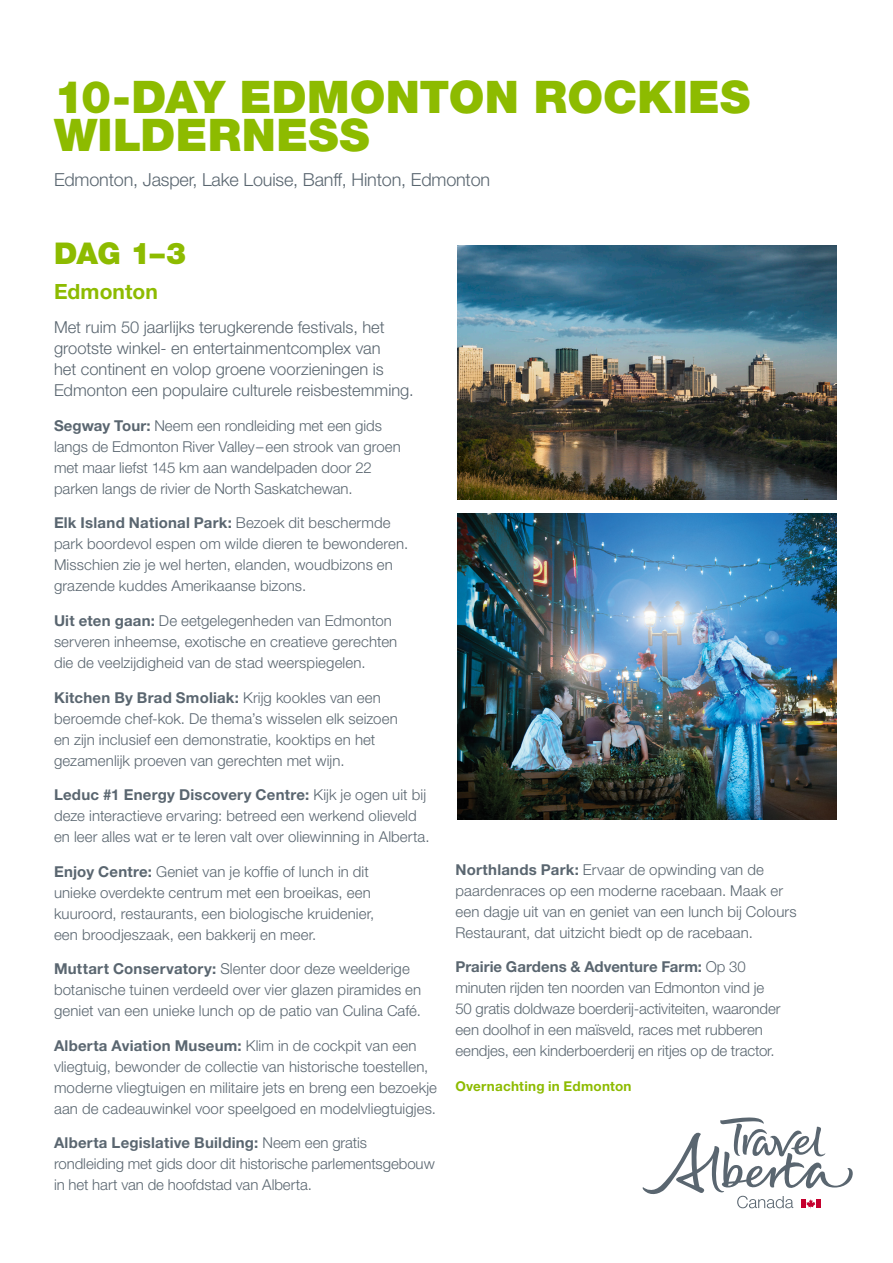
<style>
.page{position:relative;width:893px;height:1263px;background:#fff}
.page>*{position:absolute;margin:0;border:0;box-sizing:border-box;transform-origin:0 0}
.Main_Header{font:900 45px/37.5px "Helvetica Neue LT Std";letter-spacing:.005em;color:#8dbb00}
.Body{font:900 30px "Helvetica Neue LT Std";color:#8dbb00}
.Body-2{font:700 21px "Helvetica Neue LT Std";letter-spacing:.005em;color:#8dbb00}
.Main_Intro{font:300 18px "Helvetica Neue LT Std";letter-spacing:-.01em;color:#5a6670}
.Intro_Para{font:300 16.5px/21px "Helvetica Neue LT Std";color:#5a6670}
.Body-3{font:300 15px/21px "Helvetica Neue LT Std";letter-spacing:.005em;color:#5a6670}
.Body-4{font:700 13.5px "Helvetica Neue LT Std";letter-spacing:.02em;color:#8dbb00}
.s1{font-weight:700}
</style>
<div class="page">
<svg style="left:643px;top:1117px;width:210px;height:91px"></svg>
<img style="left:458px;top:245px;width:379px;height:255px">
<img style="left:458px;top:513px;width:379px;height:306px">
<p class="Main_Header" style="left:54px;top:78px;width:698px">10-DAY EDMONTON ROCKIES<br>WILDERNESS</p>
<p class="Main_Intro" style="left:54px;top:168px;width:438px">Edmonton, Jasper, Lake Louise, Banff, Hinton, Edmonton</p>
<p class="Body" style="left:54px;top:236px;width:134px">DAG 1–3</p>
<p class="Body-2" style="left:54px;top:278px;width:105px">Edmonton</p>
<p class="Intro_Para" style="left:54px;top:317px;width:361px">Met ruim 50 jaarlijks terugkerende festivals, het grootste winkel- en entertainmentcomplex van<br>het continent en volop groene voorzieningen is Edmonton een populaire culturele reisbestemming.</p>
<p class="Body-3" style="left:54px;top:415px;width:348px"><span class="s1">Segway Tour:</span> Neem een rondleiding met een gids langs de Edmonton River Valley–een strook van groen met maar liefst 145 km aan wandelpaden door 22 parken langs de rivier de North Saskatchewan.</p>
<p class="Body-3" style="left:54px;top:512px;width:356px"><span class="s1">Elk Island National Park:</span> Bezoek dit beschermde park boordevol espen om wilde dieren te bewonderen.<br>Misschien zie je wel herten, elanden, woudbizons en grazende kuddes Amerikaanse bizons.</p>
<p class="Body-3" style="left:54px;top:610px;width:345px"><span class="s1">Uit eten gaan:</span> De eetgelegenheden van Edmonton serveren inheemse, exotische en creatieve gerechten die de veelzijdigheid van de stad weerspiegelen.</p>
<p class="Body-3" style="left:54px;top:686px;width:345px"><span class="s1">Kitchen By Brad Smoliak:</span> Krijg kookles van een beroemde chef-kok. De thema’s wisselen elk seizoen en zijn inclusief een demonstratie, kooktips en het gezamenlijk proeven van gerechten met wijn.</p>
<p class="Body-3" style="left:54px;top:784px;width:377px"><span class="s1">Leduc #1 Energy Discovery Centre:</span> Kijk je ogen uit bij deze interactieve ervaring: betreed een werkend olieveld en leer alles wat er te leren valt over oliewinning in Alberta.</p>
<p class="Body-3" style="left:54px;top:860px;width:322px"><span class="s1">Enjoy Centre:</span> Geniet van je koffie of lunch in dit unieke overdekte centrum met een broeikas, een kuuroord, restaurants, een biologische kruidenier, een broodjeszaak, een bakkerij en meer.</p>
<p class="Body-3" style="left:54px;top:958px;width:369px"><span class="s1">Muttart Conservatory:</span> Slenter door deze weelderige botanische tuinen verdeeld over vier glazen piramides en geniet van een unieke lunch op de patio van Culina Café.</p>
<p class="Body-3" style="left:54px;top:1034px;width:385px"><span class="s1">Alberta Aviation Museum:</span> Klim in de cockpit van een vliegtuig, bewonder de collectie van historische toestellen, moderne vliegtuigen en militaire jets en breng een bezoekje aan de cadeauwinkel voor speelgoed en modelvliegtuigjes.</p>
<p class="Body-3" style="left:54px;top:1132px;width:382px"><span class="s1">Alberta Legislative Building:</span> Neem een gratis rondleiding met gids door dit historische parlementsgebouw in het hart van de hoofdstad van Alberta.</p>
<p class="Body-3" style="left:455px;top:858px;width:343px"><span class="s1">Northlands Park:</span> Ervaar de opwinding van de paardenraces op een moderne racebaan. Maak er een dagje uit van en geniet van een lunch bij Colours Restaurant, dat uitzicht biedt op de racebaan.</p>
<p class="Body-3" style="left:455px;top:956px;width:327px"><span class="s1">Prairie Gardens &amp; Adventure Farm:</span> Op 30 minuten rijden ten noorden van Edmonton vind je 50 gratis doldwaze boerderij-activiteiten, waaronder een doolhof in een maïsveld, races met rubberen eendjes, een kinderboerderij en ritjes op de tractor.</p>
<p class="Body-4" style="left:455px;top:1077px;width:178px">Overnachting in Edmonton</p>
</div>
